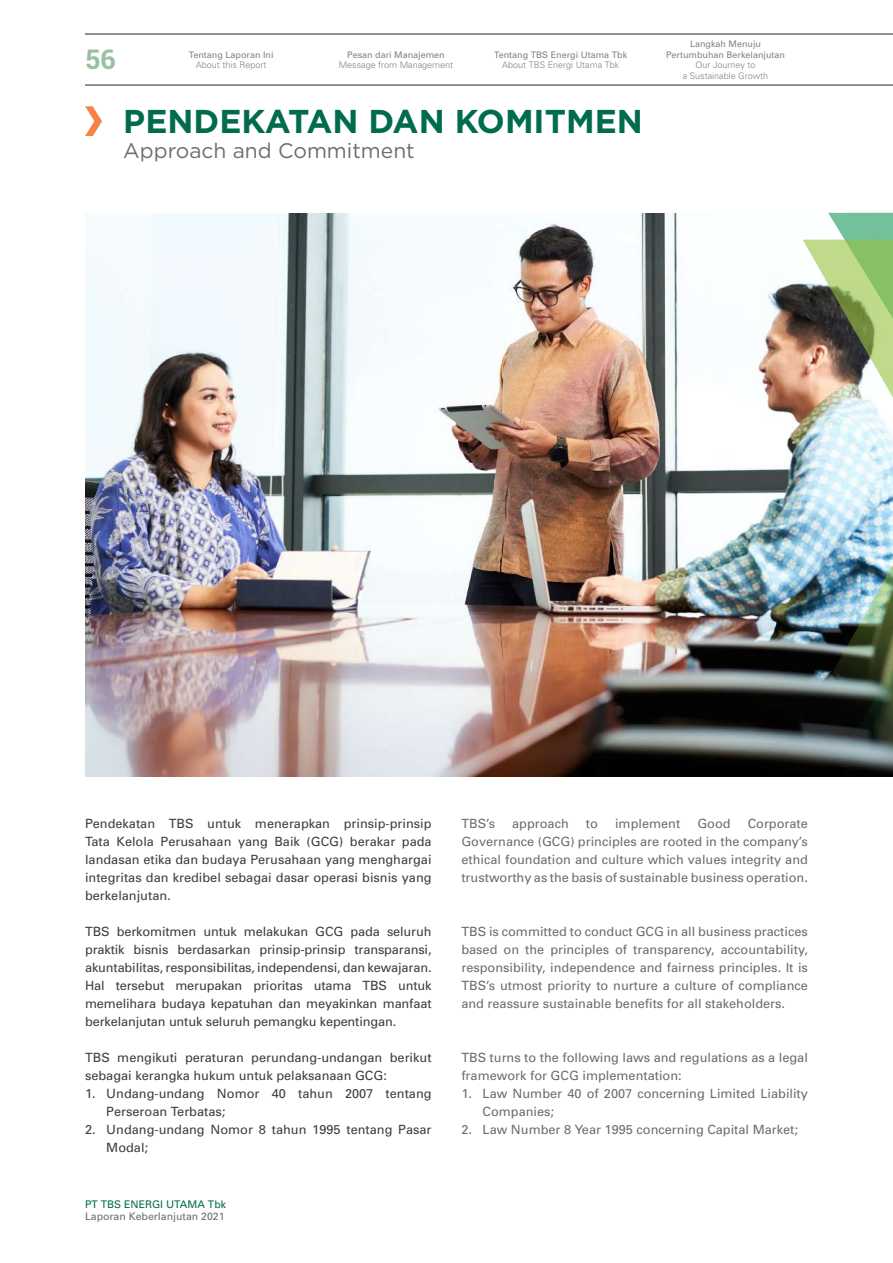
<style>
.page{position:relative;width:893px;height:1263px;background:#fff}
.page>*{position:absolute;margin:0;border:0;box-sizing:border-box;transform-origin:0 0}
.t1{font:700 33px "Gotham";color:#016c4d}
.t2{font:700 27px "Roboto";color:#98c0a2}
.t3{font:21px "Gotham";color:#6c6d70}
.t4{font:12.75px/18px "Univers";color:#3e3e3f}
.t5{font:12.75px/18px "Univers";color:#6c6d70;text-align:justify}
.t6{font:10.5px "Univers";color:#6c6d70}
.t7{font:10.5px "Univers";color:#016c4d}
.t8{font:9px/10.5px "Univers";color:#808285;text-align:center}
.t9{font:300 9px/10.5px "Univers";color:#808285;text-align:center}
</style>
<div class="page">
<hr style="left:85px;top:34px;width:808px;height:1px;background:#231f20">
<hr style="left:85px;top:85px;width:808px;height:1px;background:#231f20">
<svg style="left:85px;top:106px;width:17px;height:30px"></svg>
<img style="left:85px;top:213px;width:717px;height:564px">
<img style="left:802px;top:213px;width:91px;height:564px">
<h2 class="t2" style="left:85px;top:41px;width:32px">56</h2>
<p class="t8" style="left:189px;top:49px;width:86px">Tentang Laporan Ini</p>
<p class="t9" style="left:196px;top:60px;width:72px">About this Report</p>
<p class="t8" style="left:347px;top:49px;width:99px">Pesan dari Manajemen</p>
<p class="t9" style="left:339px;top:60px;width:116px">Message from Management</p>
<p class="t8" style="left:494px;top:49px;width:135px">Tentang TBS Energi Utama Tbk</p>
<p class="t9" style="left:502px;top:60px;width:119px">About TBS Energi Utama Tbk</p>
<h1 class="t1" style="left:123px;top:99px;width:521px">PENDEKATAN DAN KOMITMEN</h1>
<h3 class="t3" style="left:123px;top:137px;width:293px">Approach and Commitment</h3>
<p class="t8" style="left:666px;top:39px;width:121px">Langkah Menuju<br>Pertumbuhan Berkelanjutan</p>
<p class="t9" style="left:683px;top:60px;width:87px">Our Journey to<br>a Sustainable Growth</p>
<p class="t4" style="left:85px;top:815px;width:348px;text-align:justify">Pendekatan TBS untuk menerapkan prinsip-prinsip Tata Kelola Perusahaan yang Baik (GCG) berakar pada landasan etika dan budaya Perusahaan yang menghargai integritas dan kredibel sebagai dasar operasi bisnis yang berkelanjutan.</p>
<p class="t4" style="left:85px;top:923px;width:348px;text-align:justify">TBS berkomitmen untuk melakukan GCG pada seluruh praktik bisnis berdasarkan prinsip-prinsip transparansi, akuntabilitas, responsibilitas, independensi, dan kewajaran.<br>Hal tersebut merupakan prioritas utama TBS untuk memelihara budaya kepatuhan dan meyakinkan manfaat berkelanjutan untuk seluruh pemangku kepentingan.</p>
<p class="t4" style="left:85px;top:1049px;width:348px">TBS mengikuti peraturan perundang-undangan berikut sebagai kerangka hukum untuk pelaksanaan GCG:</p>
<p class="t4" style="left:106px;top:1085px;width:327px;text-indent:-21px">1. Undang-undang Nomor 40 tahun 2007 tentang<br>Perseroan Terbatas;</p>
<p class="t4" style="left:106px;top:1121px;width:327px;text-indent:-21px">2. Undang-undang Nomor 8 tahun 1995 tentang Pasar<br>Modal;</p>
<p class="t7" style="left:85px;top:1198px;width:142px">PT TBS ENERGI UTAMA Tbk</p>
<p class="t6" style="left:85px;top:1210px;width:141px">Laporan Keberlanjutan 2021</p>
<p class="t5" style="left:461px;top:815px;width:348px;text-indent:286px">Corporate Governance (GCG) principles are rooted in the company’s ethical foundation and culture which values integrity and trustworthy as the basis of sustainable business operation.</p>
<p class="t5" style="left:461px;top:815px;width:35px">TBS’s</p>
<p class="t5" style="left:512px;top:815px;width:58px">approach</p>
<p class="t5" style="left:586px;top:815px;width:14px">to</p>
<p class="t5" style="left:615px;top:815px;width:67px">implement</p>
<p class="t5" style="left:697px;top:815px;width:35px">Good</p>
<p class="t5" style="left:461px;top:923px;width:348px">TBS is committed to conduct GCG in all business practices based on the principles of transparency, accountability, responsibility, independence and fairness principles. It is TBS’s utmost priority to nurture a culture of compliance and reassure sustainable benefits for all stakeholders.</p>
<p class="t5" style="left:461px;top:1049px;width:348px">TBS turns to the following laws and regulations as a legal framework for GCG implementation:</p>
<p class="t5" style="left:483px;top:1085px;width:327px;text-indent:-21px">1. Law Number 40 of 2007 concerning Limited Liability<br>Companies;</p>
<p class="t5" style="left:461px;top:1121px;width:338px">2. Law Number 8 Year 1995 concerning Capital Market;</p>
</div>
